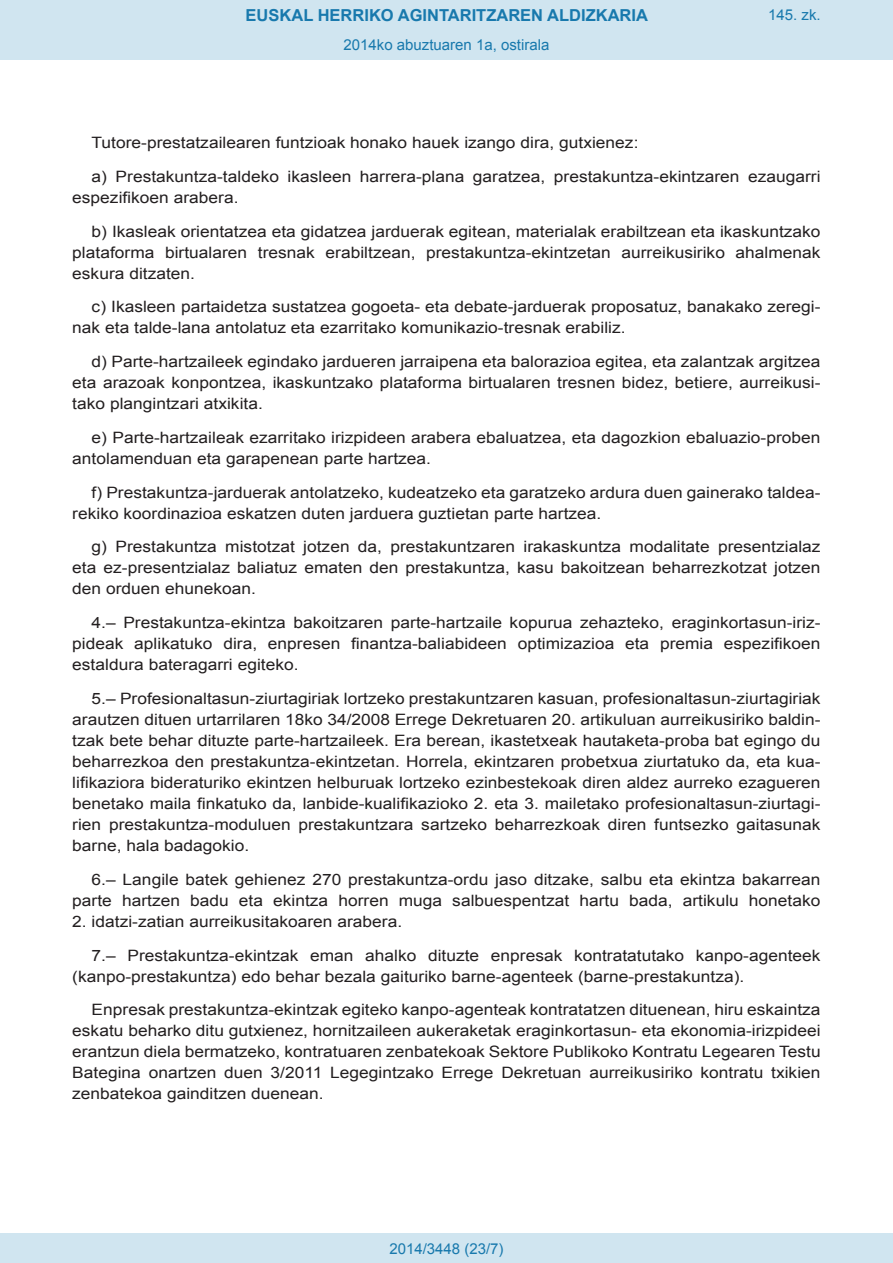
<style>
.page{position:relative;width:893px;height:1263px;background:#fff}
.page>*{position:absolute;margin:0;border:0;box-sizing:border-box;transform-origin:0 0}
.t1{font:700 16.5px "Arial";color:#1879ad}
.BOPVDetalle{font:15.6px/21px "Arial";color:#231f20;text-align:justify;scale:1.11 1}
.Paginacion_Centro{font:15px "Arial";color:#1879ad}
</style>
<div class="page">
<div style="left:0;top:0;width:893px;height:60px;background:#d0e5f0"></div>
<div style="left:0;top:1233px;width:893px;height:30px;background:#d0e5f0"></div>
<p class="t1" style="left:246px;top:4px;width:404px">EUSKAL HERRIKO AGINTARITZAREN ALDIZKARIA</p>
<p class="Paginacion_Centro" style="left:343px;top:35px;width:207px">2014ko abuztuaren 1a, ostirala</p>
<p class="Paginacion_Centro" style="left:768px;top:5px;width:54px">145. zk.</p>
<p class="BOPVDetalle" style="left:92px;top:132px;width:494px">Tutore-prestatzailearen funtzioak honako hauek izango dira, gutxienez:</p>
<p class="BOPVDetalle" style="left:72px;top:166px;width:676px;text-indent:19px">a) Prestakuntza-taldeko ikasleen harrera-plana garatzea, prestakuntza-ekintzaren ezaugarri espezifikoen arabera.</p>
<p class="BOPVDetalle" style="left:72px;top:221px;width:676px;text-indent:19px">b) Ikasleak orientatzea eta gidatzea jarduerak egitean, materialak erabiltzean eta ikaskuntzako plataforma birtualaren tresnak erabiltzean, prestakuntza-ekintzetan aurreikusiriko ahalmenak eskura ditzaten.</p>
<p class="BOPVDetalle" style="left:72px;top:297px;width:676px;text-indent:19px">c) Ikasleen partaidetza sustatzea gogoeta- eta debate-jarduerak proposatuz, banakako zeregi&shy;nak eta talde-lana antolatuz eta ezarritako komunikazio-tresnak erabiliz.</p>
<p class="BOPVDetalle" style="left:72px;top:351px;width:676px;text-indent:19px">d) Parte-hartzaileek egindako jardueren jarraipena eta balorazioa egitea, eta zalantzak argitzea eta arazoak konpontzea, ikaskuntzako plataforma birtualaren tresnen bidez, betiere, aurreikusi&shy;tako plangintzari atxikita.</p>
<p class="BOPVDetalle" style="left:72px;top:427px;width:676px;text-indent:19px">e) Parte-hartzaileak ezarritako irizpideen arabera ebaluatzea, eta dagozkion ebaluazio-proben antolamenduan eta garapenean parte hartzea.</p>
<p class="BOPVDetalle" style="left:72px;top:482px;width:676px;text-indent:19px">f) Prestakuntza-jarduerak antolatzeko, kudeatzeko eta garatzeko ardura duen gainerako taldea&shy;rekiko koordinazioa eskatzen duten jarduera guztietan parte hartzea.</p>
<p class="BOPVDetalle" style="left:72px;top:537px;width:676px;text-indent:19px">g) Prestakuntza mistotzat jotzen da, prestakuntzaren irakaskuntza modalitate presentzialaz eta ez-presentzialaz baliatuz ematen den prestakuntza, kasu bakoitzean beharrezkotzat jotzen den orduen ehunekoan.</p>
<p class="BOPVDetalle" style="left:72px;top:612px;width:676px;text-indent:19px">4.– Prestakuntza-ekintza bakoitzaren parte-hartzaile kopurua zehazteko, eraginkortasun-iriz&shy;pideak aplikatuko dira, enpresen finantza-baliabideen optimizazioa eta premia espezifikoen estaldura bateragarri egiteko.</p>
<p class="BOPVDetalle" style="left:72px;top:688px;width:676px;text-indent:19px">5.– Profesionaltasun-ziurtagiriak lortzeko prestakuntzaren kasuan, profesionaltasun-ziurtagiriak arautzen dituen urtarrilaren 18ko 34/2008 Errege Dekretuaren 20. artikuluan aurreikusiriko baldin&shy;tzak bete behar dituzte parte-hartzaileek. Era berean, ikastetxeak hautaketa-proba bat egingo du beharrezkoa den prestakuntza-ekintzetan. Horrela, ekintzaren probetxua ziurtatuko da, eta kua&shy;lifikaziora bideraturiko ekintzen helburuak lortzeko ezinbestekoak diren aldez aurreko ezagueren benetako maila finkatuko da, lanbide-kualifikazioko 2. eta 3. mailetako profesionaltasun-ziurtagi&shy;rien prestakuntza-moduluen prestakuntzara sartzeko beharrezkoak diren funtsezko gaitasunak barne, hala badagokio.</p>
<p class="BOPVDetalle" style="left:72px;top:869px;width:676px;text-align:right">6.– Langile batek gehienez 270 prestakuntza-ordu jaso ditzake, salbu eta ekintza bakarrean parte hartzen badu eta ekintza horren muga salbuespentzat hartu bada, artikulu honetako</p>
<p class="BOPVDetalle" style="left:72px;top:911px;width:299px">2. idatzi-zatian aurreikusitakoaren arabera.</p>
<p class="BOPVDetalle" style="left:72px;top:945px;width:676px;text-indent:19px">7.– Prestakuntza-ekintzak eman ahalko dituzte enpresak kontratatutako kanpo-agenteek (kanpo-prestakuntza) edo behar bezala gaituriko barne-agenteek (barne-prestakuntza).</p>
<p class="BOPVDetalle" style="left:72px;top:999px;width:676px;text-indent:19px">Enpresak prestakuntza-ekintzak egiteko kanpo-agenteak kontratatzen dituenean, hiru eskaintza eskatu beharko ditu gutxienez, hornitzaileen aukeraketak eraginkortasun- eta ekonomia-irizpideei erantzun diela bermatzeko, kontratuaren zenbatekoak Sektore Publikoko Kontratu Legearen Testu Bategina onartzen duen 3/2011 Legegintzako Errege Dekretuan aurreikusiriko kontratu txikien zenbatekoa gainditzen duenean.</p>
<p class="Paginacion_Centro" style="left:389px;top:1238px;width:116px">2014/3448 (23/7)</p>
</div>
